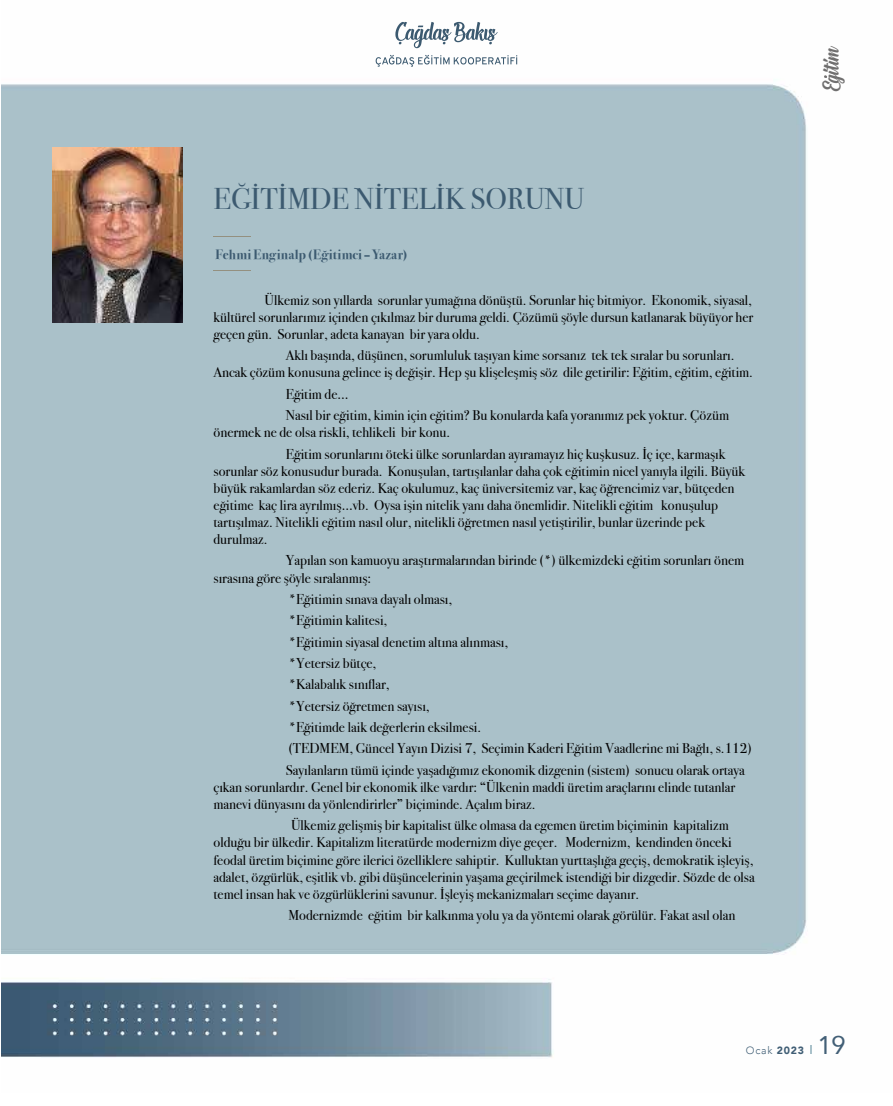
<style>
.page{position:relative;width:893px;height:1106px;background:#fff}
.page>*{position:absolute;margin:0;border:0;box-sizing:border-box;transform-origin:0 0}
.t1{font:30px "Bodoni Svty Two ITCTT";color:#3c5a70}
.t2{font:25.65px "Signatra DEMO";color:#706f6f}
.t3{font:25.5px "Avenir";color:#425f76}
.t4{font:14.25px/17.1px "Bodoni Svty Two ITCTT";color:#000}
.t5{font:700 13.5px "Bodoni Svty Two ITCTT";letter-spacing:.02em;color:#3c5a70}
.t6{font:300 10.5px "Avenir";color:#405e75}
.s1{font-weight:900}
</style>
<div class="page">
<img style="left:1px;top:21px;width:811px;height:1037px">
<svg style="left:395px;top:22px;width:103px;height:26px"></svg>
<svg style="left:376px;top:55px;width:141px;height:12px"></svg>
<hr style="left:214px;top:236px;width:37px;height:1px;background:#94907f">
<hr style="left:214px;top:270px;width:37px;height:1px;background:#94907f">
<img style="left:53px;top:148px;width:130px;height:174px">
<h1 class="t1" style="left:214px;top:174px;width:372px">EĞİTİMDE NİTELİK SORUNU</h1>
<p class="t5" style="left:216px;top:243px;width:194px">Fehmi Enginalp (Eğitimci – Yazar)</p>
<p class="t4" style="left:214px;top:290px;width:541px;text-align:justify;text-indent:51px">Ülkemiz son yıllarda sorunlar yumağına dönüştü. Sorunlar hiç bitmiyor. Ekonomik, siyasal, kültürel sorunlarımız içinden çıkılmaz bir duruma geldi. Çözümü şöyle dursun katlanarak büyüyor her geçen gün. Sorunlar, adeta kanayan bir yara oldu.</p>
<p class="t4" style="left:214px;top:345px;width:541px;text-indent:72px">Aklı başında, düşünen, sorumluluk taşıyan kime sorsanız tek tek sıralar bu sorunları.<br>Ancak çözüm konusuna gelince iş değişir. Hep şu klişeleşmiş söz dile getirilir: Eğitim, eğitim, eğitim.</p>
<p class="t4" style="left:286px;top:382px;width:445px;line-height:21.3px">Eğitim de…<br>Nasıl bir eğitim, kimin için eğitim? Bu konularda kafa yoranımız pek yoktur. Çözüm</p>
<p class="t4" style="left:286px;top:420px;width:441px;line-height:21.3px;text-indent:-72px">önermek ne de olsa riskli, tehlikeli bir konu.<br>Eğitim sorunlarını öteki ülke sorunlardan ayıramayız hiç kuşkusuz. İç içe, karmaşık</p>
<p class="t4" style="left:214px;top:461px;width:533px">sorunlar söz konusudur burada. Konuşulan, tartışılanlar daha çok eğitimin nicel yanıyla ilgili. Büyük büyük rakamlardan söz ederiz. Kaç okulumuz, kaç üniversitemiz var, kaç öğrencimiz var, bütçeden eğitime kaç lira ayrılmış…vb. Oysa işin nitelik yanı daha önemlidir. Nitelikli eğitim konuşulup tartışılmaz. Nitelikli eğitim nasıl olur, nitelikli öğretmen nasıl yetiştirilir, bunlar üzerinde pek durulmaz.</p>
<p class="t4" style="left:214px;top:550px;width:532px;text-indent:72px">Yapılan son kamuoyu araştırmalarından birinde (*) ülkemizdeki eğitim sorunları önem sırasına göre şöyle sıralanmış:</p>
<p class="t4" style="left:286px;top:587px;width:467px;line-height:21.3px">*Eğitimin sınava dayalı olması,<br>*Eğitimin kalitesi,<br>*Eğitimin siyasal denetim altına alınması,<br>*Yetersiz bütçe,<br>*Kalabalık sınıflar,<br>*Yetersiz öğretmen sayısı,<br>*Eğitimde laik değerlerin eksilmesi.<br>(TEDMEM, Güncel Yayın Dizisi 7, Seçimin Kaderi Eğitim Vaadlerine mi Bağlı, s.112)<br>Sayılanların tümü içinde yaşadığımız ekonomik dizgenin (sistem) sonucu olarak ortaya</p>
<p class="t4" style="left:214px;top:777px;width:523px">çıkan sorunlardır. Genel bir ekonomik ilke vardır: “Ülkenin maddi üretim araçlarını elinde tutanlar manevi dünyasını da yönlendirirler” biçiminde. Açalım biraz.</p>
<p class="t4" style="left:214px;top:815px;width:543px;text-indent:78px">Ülkemiz gelişmiş bir kapitalist ülke olmasa da egemen üretim biçiminin kapitalizm olduğu bir ülkedir. Kapitalizm literatürde modernizm diye geçer. Modernizm, kendinden önceki feodal üretim biçimine göre ilerici özelliklere sahiptir. Kulluktan yurttaşlığa geçiş, demokratik işleyiş, adalet, özgürlük, eşitlik vb. gibi düşüncelerinin yaşama geçirilmek istendiği bir dizgedir. Sözde de olsa temel insan hak ve özgürlüklerini savunur. İşleyiş mekanizmaları seçime dayanır.</p>
<p class="t4" style="left:288px;top:905px;width:448px">Modernizmde eğitim bir kalkınma yolu ya da yöntemi olarak görülür. Fakat asıl olan</p>
<h2 class="t2" style="left:820px;top:91px;width:47px;rotate:-90deg">Egitim</h2>
<p class="t6" style="left:746px;top:1043px;width:60px">Ocak <span class="s1">2023</span></p>
<h3 class="t3" style="left:817px;top:1024px;width:30px">19</h3>
</div>
